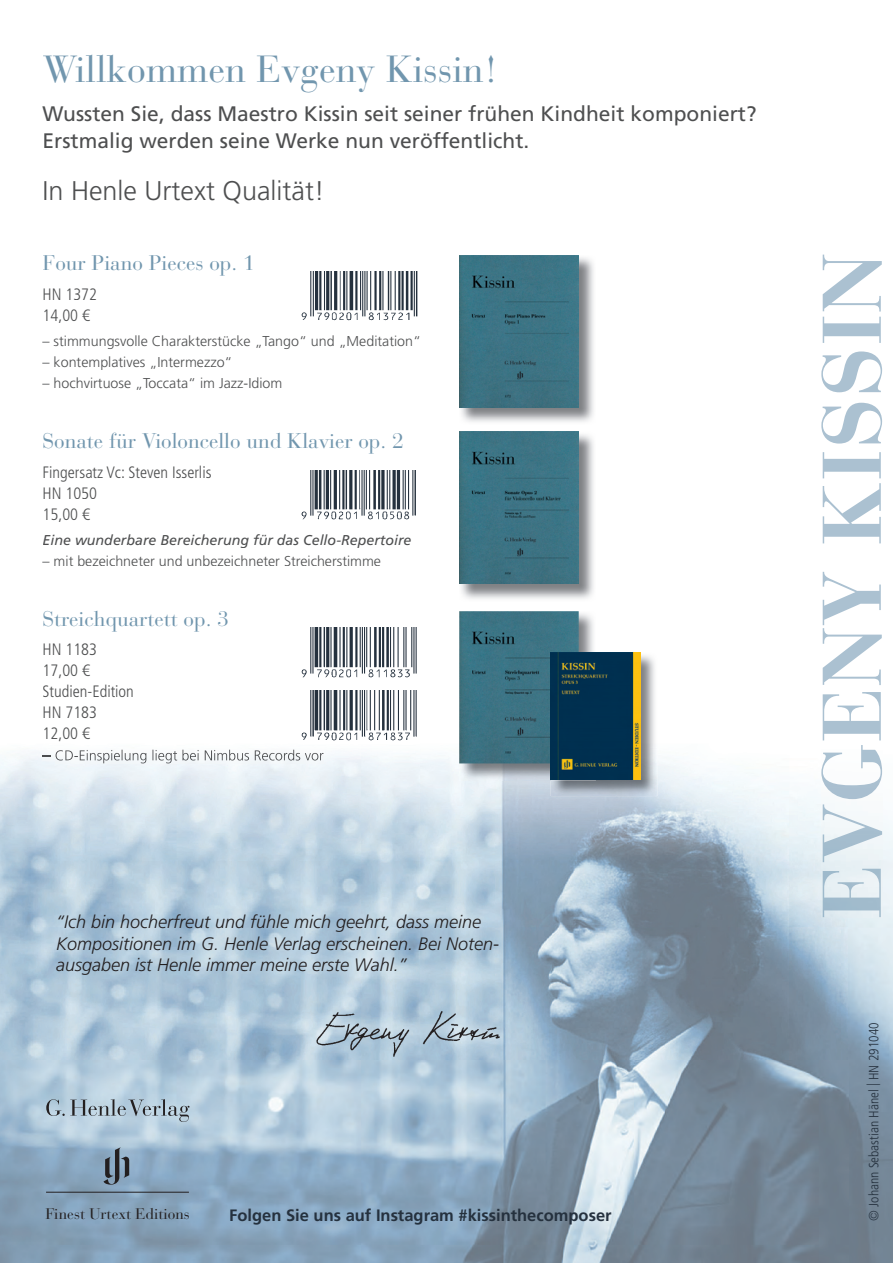
<style>
.page{position:relative;width:893px;height:1263px;background:#fff}
.page>*{position:absolute;margin:0;border:0;box-sizing:border-box;transform-origin:0 0}
.t1{font:700 82.5px "Bauer Bodoni";letter-spacing:.01em;color:#abc1d1}
.t2{font:37.5px "Bauer Bodoni";color:#7196ae}
.t3{font:300 27px "Frutiger";color:#4e4f50}
.t4{font:21px/27px "Frutiger";color:#4e4f50}
.t5{font:21px "Bauer Bodoni";color:#7196ae}
.t6{font:italic 300 18px/21.6px "Frutiger";color:#231f20}
.t7{font:300 condensed 16.5px/21px "Frutiger LT Pro";color:#4e4f50}
.t8{font:700 16.5px "Frutiger";color:#25313e}
.t9{font:15.15px "Bauer Bodoni";color:#231f20}
.t10{font:300 14.25px "Frutiger";color:#4e4f50}
.t11{font:italic 14.25px "Frutiger CE";color:#4e4f50}
.t12{font:300 condensed 13.5px "Frutiger LT Pro";color:#25313e}
</style>
<div class="page">
<img style="left:0;top:749px;width:893px;height:514px">
<img style="left:459px;top:257px;width:135px;height:165px">
<img style="left:459px;top:255px;width:120px;height:152px">
<img style="left:461px;top:434px;width:133px;height:165px">
<img style="left:459px;top:432px;width:120px;height:152px">
<svg style="left:43px;top:755px;width:8px;height:5px"></svg>
<img style="left:56px;top:750px;width:267px;height:13px">
<img style="left:579px;top:613px;width:17px;height:40px">
<img style="left:459px;top:763px;width:92px;height:17px">
<img style="left:459px;top:611px;width:120px;height:152px">
<svg style="left:46px;top:1099px;width:144px;height:23px"></svg>
<svg style="left:103px;top:1147px;width:26px;height:37px"></svg>
<hr style="left:46px;top:1192px;width:143px;height:1px;background:#231f20">
<img style="left:316px;top:990px;width:203px;height:75px">
<img style="left:301px;top:471px;width:115px;height:49px">
<img style="left:640px;top:653px;width:15px;height:91px">
<img style="left:551px;top:744px;width:106px;height:52px">
<img style="left:551px;top:779px;width:45px;height:1px">
<img style="left:551px;top:653px;width:89px;height:126px">
<img style="left:301px;top:271px;width:117px;height:50px">
<img style="left:301px;top:628px;width:116px;height:50px">
<img style="left:301px;top:691px;width:116px;height:50px">
<img style="left:821px;top:745px;width:61px;height:172px">
<p class="t2" style="left:43px;top:47px;width:457px">Willkommen Evgeny Kissin!</p>
<p class="t4" style="left:43px;top:101px;width:715px">Wussten Sie, dass Maestro Kissin seit seiner frühen Kindheit komponiert?<br>Erstmalig werden seine Werke nun veröffentlicht.</p>
<p class="t3" style="left:43px;top:175px;width:283px">In Henle Urtext Qualität!</p>
<p class="t5" style="left:43px;top:250px;width:214px">Four Piano Pieces op. 1</p>
<p class="t7" style="left:43px;top:284px;width:56px">HN 1372<br>14,00 €</p>
<p class="t10" style="left:43px;top:333px;width:380px">– stimmungsvolle Charakterstücke „Tango“ und „Meditation“</p>
<p class="t10" style="left:43px;top:354px;width:191px">– kontemplatives „Intermezzo“</p>
<p class="t10" style="left:43px;top:375px;width:241px">– hochvirtuose „Toccata“ im Jazz-Idiom</p>
<p class="t5" style="left:43px;top:428px;width:363px">Sonate für Violoncello und Klavier op. 2</p>
<p class="t7" style="left:43px;top:461px;width:170px">Fingersatz Vc: Steven Isserlis<br>HN 1050<br>15,00 €</p>
<p class="t11" style="left:43px;top:531px;width:371px">Eine wunderbare Bereicherung für das Cello-Repertoire</p>
<p class="t10" style="left:43px;top:553px;width:340px">– mit bezeichneter und unbezeichneter Streicherstimme</p>
<p class="t5" style="left:43px;top:606px;width:188px">Streichquartett op. 3</p>
<p class="t7" style="left:43px;top:639px;width:93px">HN 1183<br>17,00 €<br>Studien-Edition<br>HN 7183<br>12,00 €</p>
<p class="t6" style="left:56px;top:911px;width:445px">“Ich bin hocherfreut und fühle mich geehrt, dass meine<br>Kompositionen im G. Henle Verlag erscheinen. Bei Noten&shy;ausgaben ist Henle immer meine erste Wahl.”</p>
<p class="t9" style="left:46px;top:1205px;width:146px">Finest Urtext Editions</p>
<p class="t8" style="left:229px;top:1205px;width:384px">Folgen Sie uns auf Instagram #kissinthecomposer</p>
<p class="t1" style="left:803px;top:919px;width:667px;rotate:-90deg">EVGENY KISSIN</p>
<p class="t12" style="left:866px;top:1220px;width:200px;rotate:-90deg">© Johann Sebastian Hänel | HN 291040</p>
</div>
